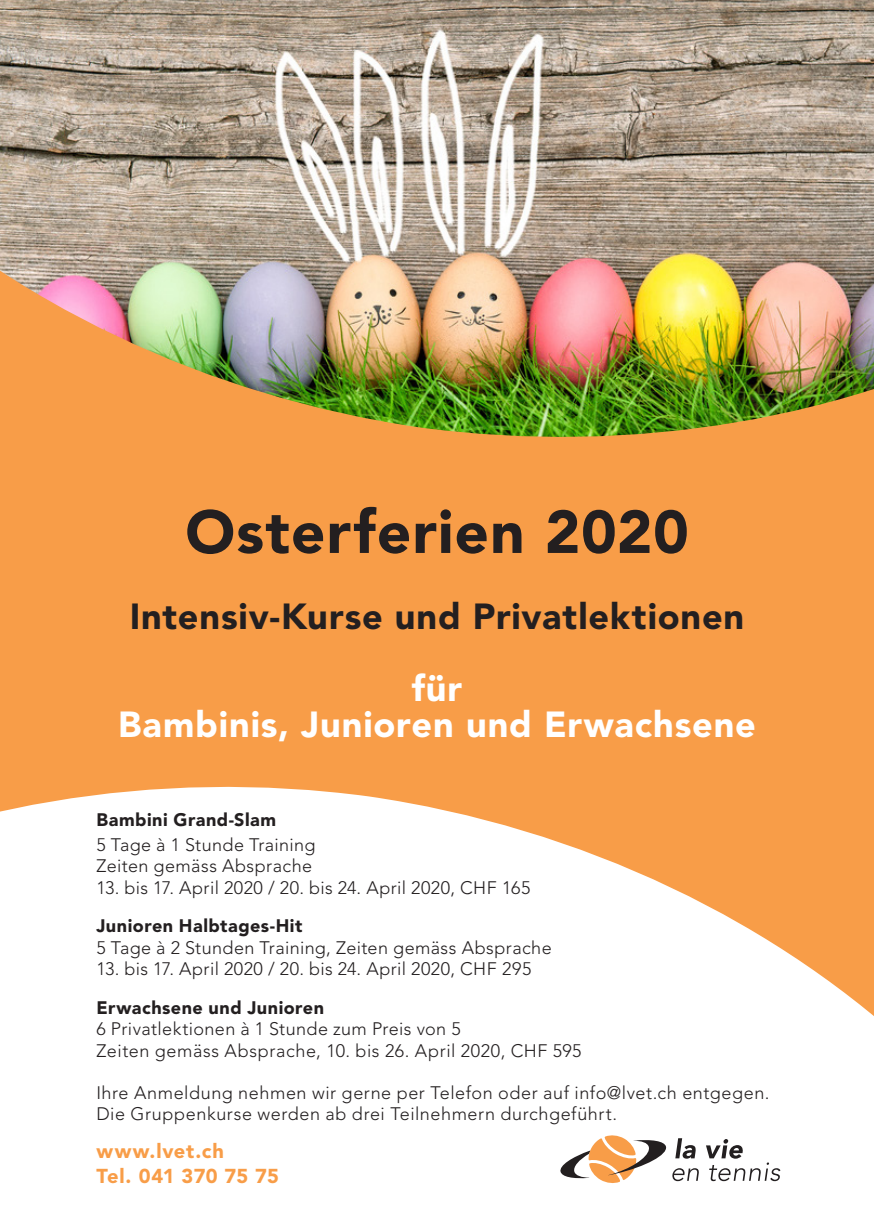
<style>
.page{position:relative;width:874px;height:1225px;background:#fff}
.page>*{position:absolute;margin:0;border:0;box-sizing:border-box;transform-origin:0 0}
.t1{font:900 60px "Avenir LT Pro";letter-spacing:.015em;color:#231f20}
.t2{font:900 36px/36px "Avenir LT Pro";letter-spacing:.025em;color:#fff;text-align:center}
.t3{font:900 36px "Avenir LT Pro";letter-spacing:.025em;color:#231f20}
.t4{font:900 20px "Avenir LT Pro";letter-spacing:.03em;color:#f89d48}
.Lauftext{font:300 18px/21.6px "Avenir LT Pro";letter-spacing:.025em;color:#231f20}
.s1{font-weight:900}
</style>
<div class="page">
<img style="left:0;top:0;width:873px;height:232px">
<img style="left:0;top:232px;width:873px;height:784px">
<svg style="left:706px;top:1139px;width:74px;height:42px"></svg>
<svg style="left:560px;top:1135px;width:138px;height:48px"></svg>
<p class="t1" style="left:185px;top:496px;width:504px">Osterferien 2020</p>
<p class="t3" style="left:130px;top:594px;width:615px">Intensiv-Kurse und Privatlektionen</p>
<p class="t2" style="left:118px;top:670px;width:638px">für<br>Bambinis, Junioren und Erwachsene</p>
<p class="Lauftext" style="left:96px;top:808px;width:220px;line-height:24px"><span class="s1">Bambini Grand-Slam<br></span>5 Tage à 1 Stunde Training</p>
<p class="Lauftext" style="left:96px;top:855px;width:217px">Zeiten gemäss Absprache</p>
<p class="Lauftext" style="left:96px;top:876px;width:435px">13. bis 17. April 2020 / 20. bis 24. April 2020, CHF 165</p>
<p class="Lauftext" style="left:96px;top:915px;width:456px"><span class="s1">Junioren Halbtages-Hit<br></span>5 Tage à 2 Stunden Training, Zeiten gemäss Absprache</p>
<p class="Lauftext" style="left:96px;top:958px;width:436px">13. bis 17. April 2020 / 20. bis 24. April 2020, CHF 295</p>
<p class="Lauftext" style="left:96px;top:996px;width:365px"><span class="s1">Erwachsene und Junioren<br></span>6 Privatlektionen à 1 Stunde zum Preis von 5</p>
<p class="Lauftext" style="left:96px;top:1040px;width:486px">Zeiten gemäss Absprache, 10. bis 26. April 2020, CHF 595</p>
<p class="Lauftext" style="left:96px;top:1081px;width:674px">Ihre Anmeldung nehmen wir gerne per Telefon oder auf info@lvet.ch entgegen.<br>Die Gruppenkurse werden ab drei Teilnehmern durchgeführt.</p>
<p class="t4" style="left:96px;top:1139px;width:129px">www.lvet.ch</p>
<p class="t4" style="left:96px;top:1164px;width:184px">Tel. 041 370 75 75</p>
</div>
